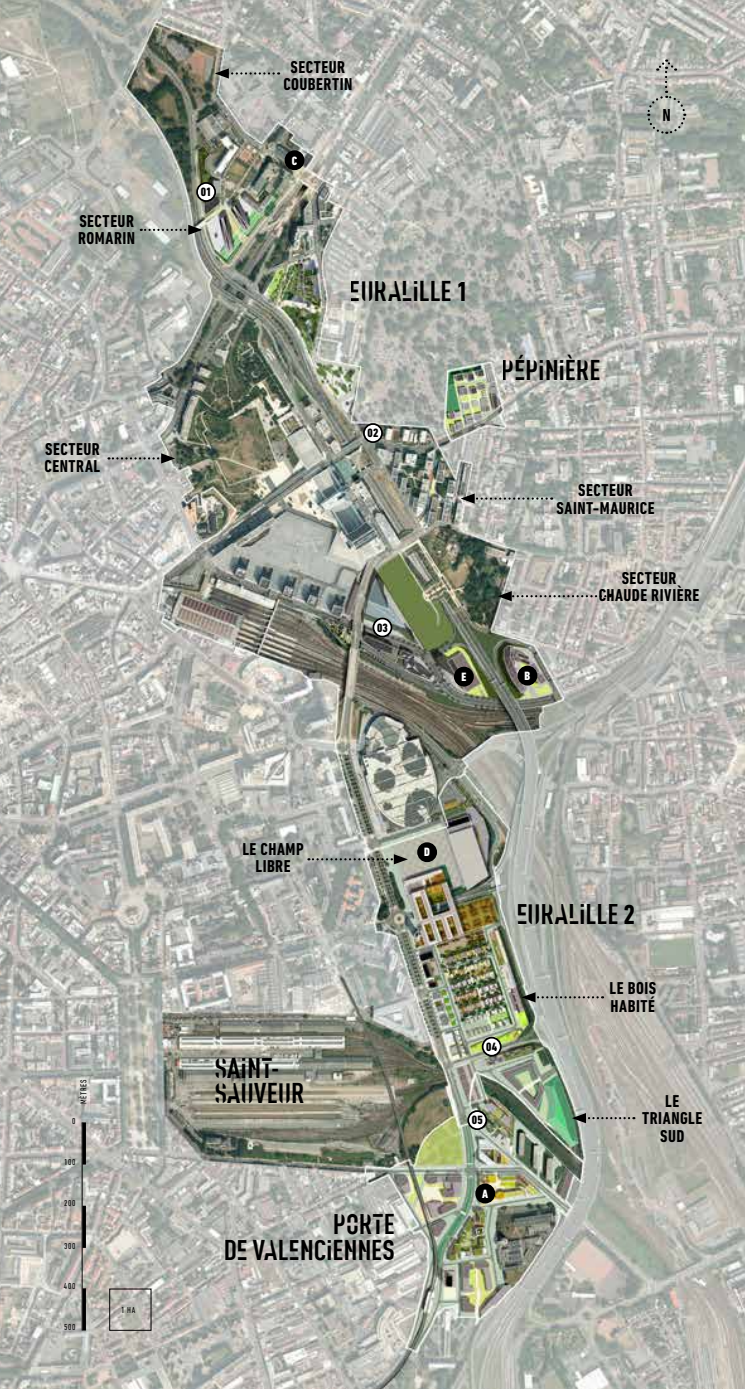
<style>
.page{position:relative;width:745px;height:1389px;background:#fff}
.page>*{position:absolute;margin:0;border:0;box-sizing:border-box;transform-origin:0 0}
.t1{font:28px/26.2px "EURALILLEDIN";letter-spacing:.005em;color:#000;text-align:right}
.t2{font:700 condensed 17.5px/17.5px "DIN Next LT Pro";letter-spacing:.03em;color:#000;text-align:center}
.t3{font:800 condensed 12.25px "DIN Next LT Pro";letter-spacing:.015em;color:#000}
.t4{font:800 condensed 12.25px "DIN Next LT Pro";color:#fff}
.t5{font:condensed 8.75px "DIN Next LT Pro";letter-spacing:.08em;color:#000}
.s1{font-family:"DIN Next LT Pro";font-weight:700;font-stretch:condensed}
</style>
<div class="page">
<img style="left:0;top:0;width:744px;height:1389px">
<div style="left:476px;top:1184px;width:18px;height:19px;background:#000;border-radius:50%"></div>
<div style="left:475px;top:1184px;width:20px;height:19px;border:2px solid #000;border-radius:50%"></div>
<div style="left:518px;top:667px;width:18px;height:18px;background:#000;border-radius:50%"></div>
<div style="left:517px;top:666px;width:20px;height:20px;border:2px solid #000;border-radius:50%"></div>
<div style="left:418px;top:843px;width:18px;height:18px;background:#000;border-radius:50%"></div>
<div style="left:417px;top:842px;width:20px;height:20px;border:2px solid #000;border-radius:50%"></div>
<div style="left:454px;top:668px;width:18px;height:18px;background:#000;border-radius:50%"></div>
<div style="left:453px;top:667px;width:20px;height:20px;border:2px solid #000;border-radius:50%"></div>
<div style="left:468px;top:1111px;width:18px;height:18px;background:#fff;border-radius:50%"></div>
<div style="left:467px;top:1110px;width:20px;height:20px;border:2px solid #000;border-radius:50%"></div>
<div style="left:482px;top:1038px;width:18px;height:18px;background:#fff;border-radius:50%"></div>
<div style="left:481px;top:1037px;width:20px;height:20px;border:2px solid #000;border-radius:50%"></div>
<div style="left:363px;top:424px;width:19px;height:18px;background:#fff;border-radius:50%"></div>
<div style="left:363px;top:423px;width:19px;height:20px;border:2px solid #000;border-radius:50%"></div>
<div style="left:373px;top:618px;width:18px;height:19px;background:#fff;border-radius:50%"></div>
<div style="left:372px;top:618px;width:20px;height:19px;border:2px solid #000;border-radius:50%"></div>
<div style="left:197px;top:183px;width:18px;height:18px;background:#fff;border-radius:50%"></div>
<div style="left:196px;top:182px;width:20px;height:20px;border:2px solid #000;border-radius:50%"></div>
<div style="left:285px;top:151px;width:18px;height:18px;background:#000;border-radius:50%"></div>
<div style="left:284px;top:150px;width:20px;height:20px;border:2px solid #000;border-radius:50%"></div>
<svg style="left:460px;top:493px;width:92px;height:11px"></svg>
<svg style="left:215px;top:68px;width:64px;height:11px"></svg>
<svg style="left:141px;top:225px;width:61px;height:10px"></svg>
<svg style="left:108px;top:453px;width:67px;height:11px"></svg>
<svg style="left:521px;top:992px;width:81px;height:10px"></svg>
<svg style="left:571px;top:1113px;width:63px;height:10px"></svg>
<svg style="left:497px;top:591px;width:113px;height:10px"></svg>
<svg style="left:308px;top:854px;width:99px;height:10px"></svg>
<hr style="left:82px;top:1122px;width:1px;height:208px;background:#000">
<svg style="left:82px;top:1288px;width:4px;height:42px"></svg>
<svg style="left:82px;top:1206px;width:4px;height:42px"></svg>
<svg style="left:82px;top:1122px;width:4px;height:43px"></svg>
<svg style="left:645px;top:59px;width:41px;height:76px;background:#afb2ac"></svg>
<div style="left:109px;top:1289px;width:42px;height:42px;border:1px solid #000"></div>
<p class="t2" style="left:78px;top:212px;width:58px;text-align:left">SECTEUR<br>ROMARIN</p>
<p class="t2" style="left:45px;top:440px;width:57px;text-align:left">SECTEUR<br>CENTRAL</p>
<p class="t5" style="left:79px;top:1104px;width:27px;rotate:-90deg">Mètres</p>
<p class="t5" style="left:72px;top:1116px;width:5px">0</p>
<p class="t5" style="left:64px;top:1157px;width:13px">100</p>
<p class="t5" style="left:64px;top:1198px;width:13px">200</p>
<p class="t5" style="left:64px;top:1241px;width:13px">300</p>
<p class="t5" style="left:64px;top:1281px;width:13px">400</p>
<p class="t5" style="left:64px;top:1322px;width:13px">500</p>
<p class="t5" style="left:121px;top:1305px;width:16px">1 ha</p>
<p class="t3" style="left:201px;top:185px;width:12px">01</p>
<p class="t2" style="left:283px;top:58px;width:70px">SECTEUR<br>COUBERTIN</p>
<p class="t4" style="left:291px;top:154px;width:7px">c</p>
<p class="t2" style="left:670px;top:124px;width:8px;rotate:-180deg">N</p>
<h1 class="t1" style="left:349px;top:277px;width:120px">EURALILLE <span class="s1">1</span></h1>
<p class="t3" style="left:367px;top:426px;width:12px">02</p>
<p class="t3" style="left:377px;top:621px;width:12px">03</p>
<p class="t4" style="left:461px;top:670px;width:6px">E</p>
<h1 class="t1" style="left:501px;top:356px;width:100px">PÉPINIÈRE</h1>
<p class="t2" style="left:556px;top:482px;width:99px">SECTEUR<br>SAINT-MAURICE</p>
<p class="t4" style="left:524px;top:669px;width:7px">B</p>
<p class="t2" style="left:598px;top:569px;width:102px">SECTEUR<br>CHAUDE RIVIÈRE</p>
<p class="t2" style="left:242px;top:840px;width:63px">LE CHAMP<br>LIBRE</p>
<p class="t4" style="left:424px;top:845px;width:7px">D</p>
<h1 class="t1" style="left:516px;top:900px;width:120px">EURALILLE <span class="s1">2</span></h1>
<p class="t3" style="left:486px;top:1040px;width:12px">04</p>
<p class="t2" style="left:609px;top:979px;width:48px;text-align:left">LE BOIS<br>HABITÉ</p>
<h1 class="t1" style="left:214px;top:1054px;width:91px;line-height:25.4px;text-align:left">SAINT-<br>SAUVEUR</h1>
<h1 class="t1" style="left:223px;top:1210px;width:173px">PORTE<br>DE VALENCIENNES</h1>
<p class="t3" style="left:471px;top:1113px;width:12px">05</p>
<p class="t4" style="left:482px;top:1187px;width:7px">A</p>
<p class="t2" style="left:641px;top:1092px;width:62px">LE<br>TRIANGLE<br>SUD</p>
</div>
